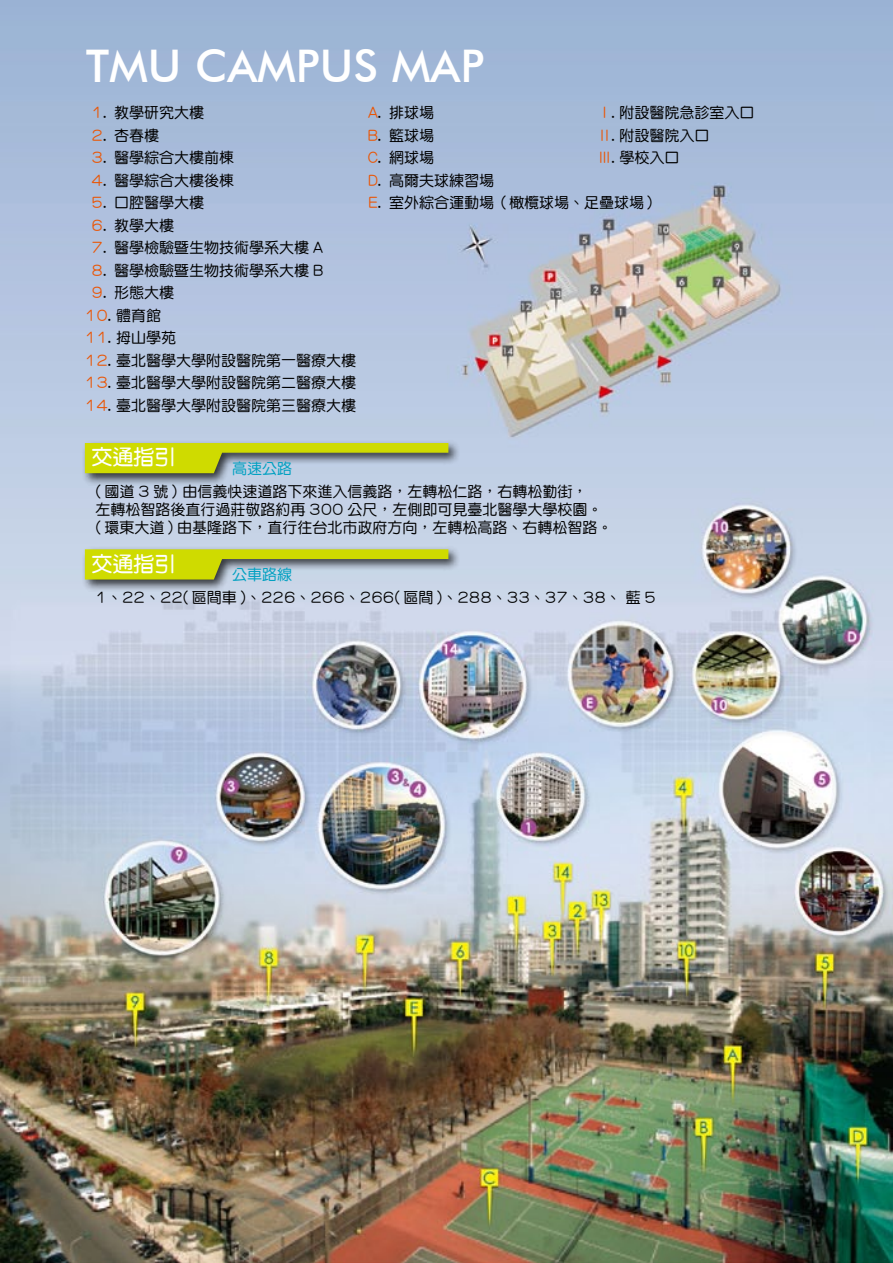
<style>
.page{position:relative;width:893px;height:1263px;background:#fff}
.page>*{position:absolute;margin:0;border:0;box-sizing:border-box;transform-origin:0 0}
.t1{font:500 45px "Futura BT";color:#fff}
.t2{font:21px "DF Yuan Bd HKP BF";color:#fff}
.t3{font:15px/22.5px "DF Yuan Md HKP BF";color:#000}
.t4{font:15px "DF Yuan Md HKP BF";color:#00a0c1}
.s1{color:#ea5504}
</style>
<div class="page">
<img style="left:0;top:0;width:893px;height:1263px">
<div style="left:81px;top:439px;width:380px;height:46px;background:#000;opacity:.75"></div>
<svg style="left:85px;top:443px;width:363px;height:30px"></svg>
<div style="left:81px;top:545px;width:380px;height:47px;background:#000;opacity:.75"></div>
<svg style="left:85px;top:549px;width:363px;height:30px"></svg>
<h1 class="t1" style="left:86px;top:39px;width:400px">TMU CAMPUS MAP</h1>
<p class="t3" style="left:368px;top:102px;width:293px"><span class="s1">A</span>. 排球場<br><span class="s1">B</span>. 籃球場<br><span class="s1">C</span>. 網球場<br><span class="s1">D</span>. 高爾夫球練習場<br><span class="s1">E</span>. 室外綜合運動場（橄欖球場、足壘球場）</p>
<p class="t3" style="left:92px;top:102px;width:114px"><span class="s1">1</span>. 教學研究大樓</p>
<p class="t3" style="left:92px;top:124px;width:69px"><span class="s1">2</span>. 杏春樓</p>
<p class="t3" style="left:92px;top:147px;width:144px"><span class="s1">3</span>. 醫學綜合大樓前棟</p>
<p class="t3" style="left:92px;top:169px;width:144px"><span class="s1">4</span>. 醫學綜合大樓後棟</p>
<p class="t3" style="left:92px;top:192px;width:114px"><span class="s1">5</span>. 口腔醫學大樓</p>
<p class="t3" style="left:92px;top:214px;width:84px"><span class="s1">6</span>. 教學大樓</p>
<p class="t3" style="left:92px;top:237px;width:233px"><span class="s1">7</span>. 醫學檢驗暨生物技術學系大樓 A</p>
<p class="t3" style="left:92px;top:259px;width:233px"><span class="s1">8</span>. 醫學檢驗暨生物技術學系大樓 B</p>
<p class="t3" style="left:92px;top:282px;width:84px"><span class="s1">9</span>. 形態大樓</p>
<p class="t3" style="left:85px;top:304px;width:78px"><span class="s1">10</span>. 體育館</p>
<p class="t3" style="left:85px;top:327px;width:93px"><span class="s1">11</span>. 拇山學苑</p>
<p class="t3" style="left:85px;top:349px;width:273px"><span class="s1">12</span>. 臺北醫學大學附設醫院第一醫療大樓</p>
<p class="t3" style="left:85px;top:372px;width:273px"><span class="s1">13</span>. 臺北醫學大學附設醫院第二醫療大樓</p>
<p class="t3" style="left:85px;top:394px;width:273px"><span class="s1">14</span>. 臺北醫學大學附設醫院第三醫療大樓</p>
<p class="t3" style="left:597px;top:102px;width:159px"><span class="s1">Ⅰ</span>. 附設醫院急診室入口<br><span class="s1">Ⅱ</span>. 附設醫院入口<br><span class="s1">Ⅲ</span>. 學校入口</p>
<h2 class="t2" style="left:92px;top:447px;width:85px">交通指引</h2>
<p class="t4" style="left:232px;top:461px;width:61px">高速公路</p>
<p class="t3" style="left:96px;top:482px;width:518px;line-height:18px">( 國道 3 號 ) 由信義快速道路下來進入信義路，左轉松仁路，右轉松勤街，<br>左轉松智路後直行過莊敬路約再 300 公尺，左側即可見臺北醫學大學校園。<br>( 環東大道 ) 由基隆路下，直行往台北市政府方向，左轉松高路、右轉松智路。</p>
<h2 class="t2" style="left:92px;top:553px;width:85px">交通指引</h2>
<p class="t4" style="left:232px;top:567px;width:61px">公車路線</p>
<p class="t3" style="left:96px;top:587px;width:562px">1、22、22( 區間車 )、226、266、266( 區間 )、288、33、37、38、藍 5</p>
</div>
